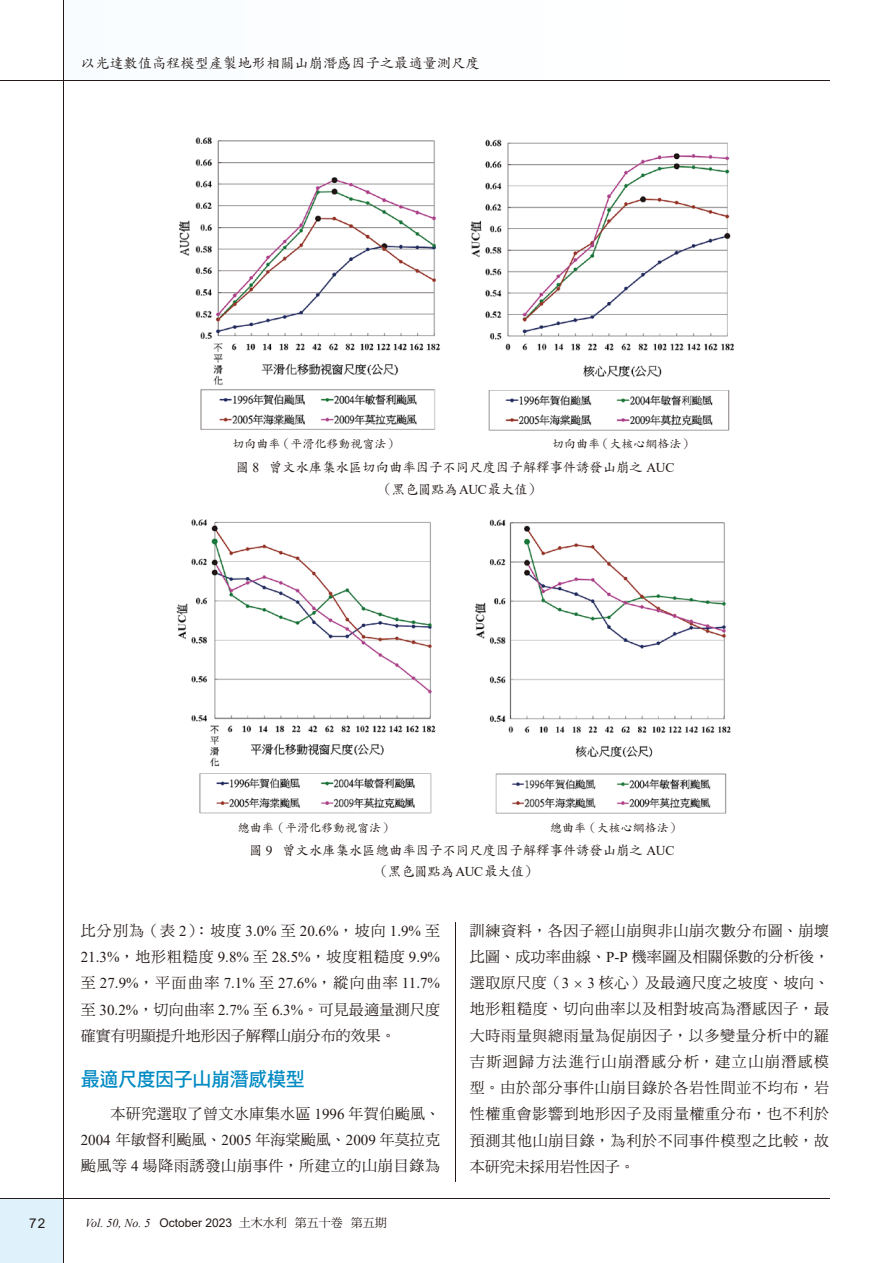
<style>
.page{position:relative;width:893px;height:1263px;background:#fff}
.page>*{position:absolute;margin:0;border:0;box-sizing:border-box;transform-origin:0 0}
.t1{font:19.5px "DF Hei Std W7";letter-spacing:-.025em;color:#008ac3}
.t2{font:15px/26.2px "DF Ming Std W5";letter-spacing:.03em;color:#231916;text-align:justify}
.t3{font:15px/26.2px "Times New Roman";color:#231916}
.t4{font:15px/26.4px "DF Ming Std W5";color:#231916}
.t5{font:14.25px "DF Kai Shu Std W5";color:#231916}
.t6{font:13.5px/22.4px "DF Kai Shu Std W5";letter-spacing:-.01em;color:#231916}
.t7{font:13.5px "Arial";color:#231916}
.t8{font:12px "DF Kai Shu Std W5";color:#231916}
.t9{font:italic 12px "Times New Roman";color:#231916}
.s1{font-family:"Times New Roman"}
.s2{font-family:"DF Ming Std W5"}
.s3{font-family:"Arial";font-style:normal}
.s4{font-family:"DF Ming Std W5";font-style:normal}
</style>
<div class="page">
<div style="left:0;top:1199px;width:64px;height:64px;background:#dff2fc"></div>
<hr style="left:0;top:81px;width:829px;height:1px;background:#231916">
<hr style="left:0;top:1199px;width:829px;height:1px;background:#231916">
<hr style="left:64px;top:0;width:1px;height:1263px;background:#231916">
<hr style="left:455px;top:923px;width:1px;height:259px;background:#231916">
<img style="left:176px;top:519px;width:260px;height:295px">
<img style="left:475px;top:519px;width:256px;height:295px">
<img style="left:179px;top:137px;width:262px;height:293px">
<img style="left:470px;top:139px;width:264px;height:292px">
<p class="t5" style="left:81px;top:55px;width:401px">以光達數值高程模型產製地形相關山崩潛感因子之最適量測尺度</p>
<p class="t8" style="left:233px;top:437px;width:167px">切向曲率（平滑化移動視窗法）</p>
<p class="t8" style="left:552px;top:437px;width:143px">切向曲率（大核心網格法）</p>
<p class="t6" style="left:379px;top:455px;width:297px;text-indent:-143px">圖 <span class="s1">8</span> 曾文水庫集水區切向曲率因子不同尺度因子解釋事件誘發山崩之 <span class="s1">AUC</span>（黑色圓點為<span class="s1">AUC</span>最大值）</p>
<p class="t8" style="left:238px;top:822px;width:157px">總曲率（平滑化移動視窗法）</p>
<p class="t8" style="left:550px;top:822px;width:132px">總曲率（大核心網格法）</p>
<p class="t6" style="left:375px;top:840px;width:301px;line-height:20.5px;text-indent:-126px">圖 <span class="s1">9</span> 曾文水庫集水區總曲率因子不同尺度因子解釋事件誘發山崩之 <span class="s1">AUC</span>（黑色圓點為<span class="s1">AUC</span>最大值）</p>
<p class="t2" style="left:81px;top:917px;width:361px">比分別為（表 <span class="s1">2</span>）：坡度 <span class="s1">3.0%</span> 至 <span class="s1">20.6%</span>，坡向 <span class="s1">1.9%</span> 至</p>
<p class="t3" style="left:81px;top:943px;width:361px">21.3%<span class="s2">，地形粗糙度</span> 9.8% <span class="s2">至</span> 28.5%<span class="s2">，坡度粗糙度</span> 9.9%<span class="s2">至</span> 27.9%<span class="s2">，平面曲率</span> 7.1% <span class="s2">至</span> 27.6%<span class="s2">，縱向曲率</span> 11.7%</p>
<p class="t4" style="left:81px;top:996px;width:361px">至 <span class="s1">30.2%</span>，切向曲率 <span class="s1">2.7%</span> 至 <span class="s1">6.3%</span>。可見最適量測尺度確實有明顯提升地形因子解釋山崩分布的效果。</p>
<h1 class="t1" style="left:81px;top:1068px;width:226px">最適尺度因子山崩潛感模型</h1>
<p class="t2" style="left:81px;top:1100px;width:361px;text-indent:30px">本研究選取了曾文水庫集水區 <span class="s1">1996</span> 年賀伯颱風、<span class="s1">2004</span> 年敏督利颱風、<span class="s1">2005</span> 年海棠颱風、<span class="s1">2009</span> 年莫拉克颱風等 <span class="s1">4</span> 場降雨誘發山崩事件，所建立的山崩目錄為</p>
<p class="t7" style="left:29px;top:1214px;width:18px">72</p>
<p class="t9" style="left:85px;top:1215px;width:303px">Vol. 50, No. 5 <span class="s3">October 2023</span> <span class="s4">土木水利 第五十卷 第五期</span></p>
<p class="t2" style="left:470px;top:917px;width:361px">訓練資料，各因子經山崩與非山崩次數分布圖、崩壞比圖、成功率曲線、<span class="s1">P-P</span> 機率圖及相關係數的分析後，選取原尺度（<span class="s1">3 3</span> 核心）及最適尺度之坡度、坡向、地形粗糙度、切向曲率以及相對坡高為潛感因子，最大時雨量與總雨量為促崩因子，以多變量分析中的羅吉斯迴歸方法進行山崩潛感分析，建立山崩潛感模型。由於部分事件山崩目錄於各岩性間並不均布，岩性權重會影響到地形因子及雨量權重分布，也不利於預測其他山崩目錄，為利於不同事件模型之比較，故本研究未採用岩性因子。</p>
</div>
